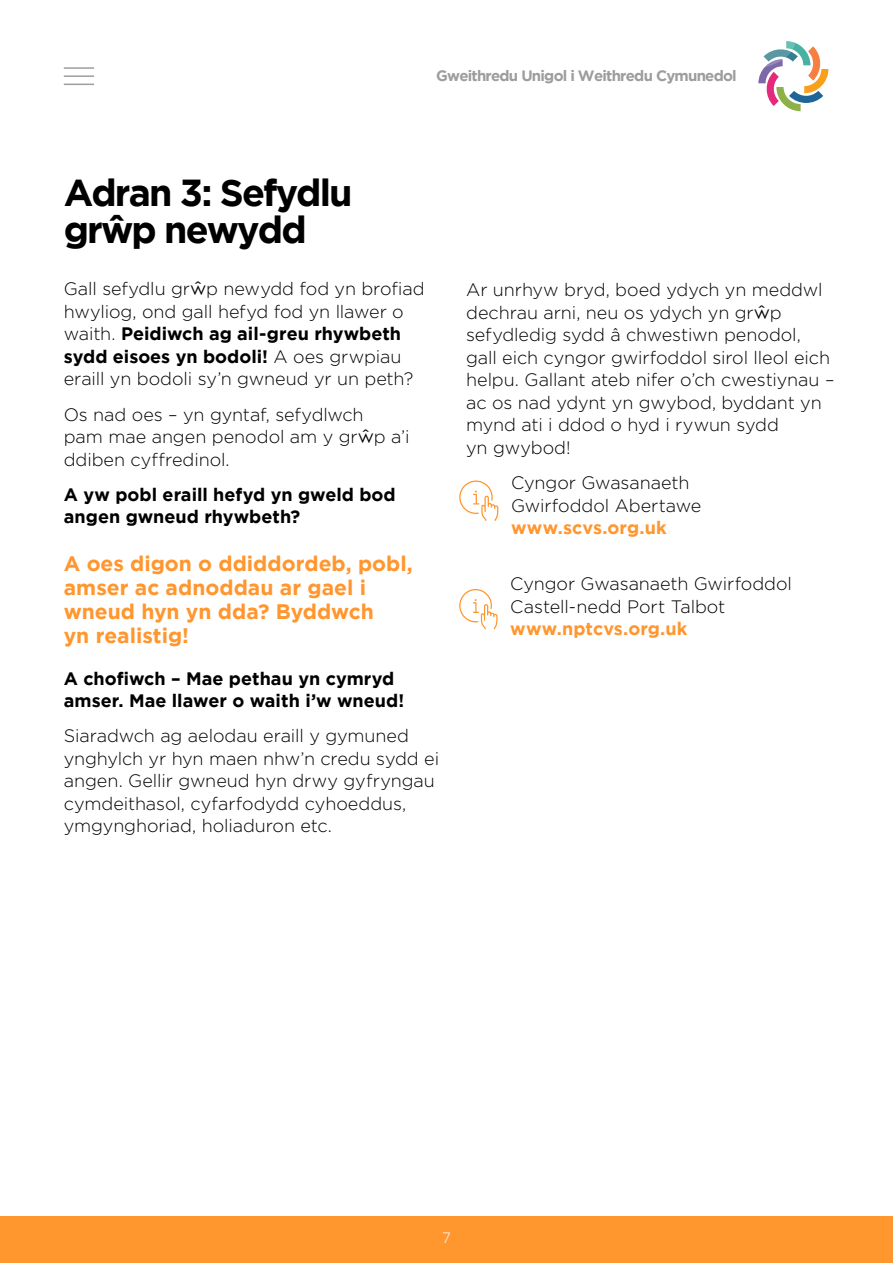
<style>
.page{position:relative;width:893px;height:1263px;background:#fff}
.page>*{position:absolute;margin:0;border:0;box-sizing:border-box;transform-origin:0 0}
.t1{font:700 37.5px/37.5px "Gotham";letter-spacing:-.05em;color:#000}
.Heading_3{font:700 21px/24px "Gotham";color:#ff962e}
.Body{font:300 18px/22.5px "Gotham";letter-spacing:-.005em;color:#000}
.Body-2{font:700 18px/22.5px "Gotham";color:#000}
.t2{font:700 15px "Gotham";letter-spacing:-.05em;color:#9d9d9c}
.t3{font:300 15px "Gotham";color:#fff}
.s1{font-family:"Century Gothic Pro";font-weight:400}
.s2{font-weight:700}
.s3{font-weight:700;color:#ff962e}
</style>
<div class="page">
<svg style="left:758px;top:41px;width:70px;height:70px"></svg>
<hr style="left:64px;top:67px;width:30px;height:2px;background:#9d9d9c">
<hr style="left:64px;top:75px;width:30px;height:2px;background:#9d9d9c">
<hr style="left:64px;top:84px;width:30px;height:1px;background:#9d9d9c">
<div style="left:0;top:1216px;width:893px;height:47px;background:#ff962e"></div>
<svg style="left:459px;top:589px;width:38px;height:40px"></svg>
<svg style="left:459px;top:480px;width:39px;height:41px"></svg>
<p class="t2" style="left:436px;top:67px;width:302px">Gweithredu Unigol i Weithredu Cymunedol</p>
<h1 class="t1" style="left:64px;top:173px;width:290px">Adran 3: Sefydlu grwp newydd</h1>
<p class="Body" style="left:64px;top:278px;width:362px">Gall sefydlu gr<span class="s1">ŵ</span>p newydd fod yn brofiad hwyliog, ond gall hefyd fod yn llawer o waith. <span class="s2">Peidiwch ag ail-greu rhywbeth sydd eisoes yn bodoli!</span> A oes grwpiau eraill yn bodoli sy’n gwneud yr un peth?</p>
<p class="Body" style="left:64px;top:403px;width:347px">Os nad oes – yn gyntaf, sefydlwch<br>pam mae angen penodol am y gr<span class="s1">ŵ</span>p a’i ddiben cyffredinol.</p>
<p class="Body-2" style="left:64px;top:483px;width:333px">A yw pobl eraill hefyd yn gweld bod angen gwneud rhywbeth?</p>
<p class="Heading_3" style="left:64px;top:551px;width:351px">A oes digon o ddiddordeb, pobl, amser ac adnoddau ar gael i wneud hyn yn dda? Byddwch<br>yn realistig!</p>
<p class="Body-2" style="left:64px;top:666px;width:342px">A chofiwch – Mae pethau yn cymryd amser. Mae llawer o waith i’w wneud!</p>
<p class="Body" style="left:64px;top:725px;width:377px">Siaradwch ag aelodau eraill y gymuned ynghylch yr hyn maen nhw’n credu sydd ei angen. Gellir gwneud hyn drwy gyfryngau cymdeithasol, cyfarfodydd cyhoeddus, ymgynghoriad, holiaduron etc.</p>
<h1 class="t1" style="left:107px;top:210px;width:20px">ˆ</h1>
<p class="Body" style="left:466px;top:279px;width:370px">Ar unrhyw bryd, boed ydych yn meddwl dechrau arni, neu os ydych yn gr<span class="s1">ŵ</span>p sefydledig sydd â chwestiwn penodol, gall eich cyngor gwirfoddol sirol lleol eich helpu. Gallant ateb nifer o’ch cwestiynau – ac os nad ydynt yn gwybod, byddant yn mynd ati i ddod o hyd i rywun sydd<br>yn gwybod!</p>
<p class="Body" style="left:511px;top:472px;width:192px">Cyngor Gwasanaeth<br>Gwirfoddol Abertawe <span class="s3">www.scvs.org.uk</span></p>
<p class="Body" style="left:510px;top:573px;width:283px">Cyngor Gwasanaeth Gwirfoddol<br>Castell-nedd Port Talbot <span class="s3">www.nptcvs.org.uk</span></p>
<p class="t3" style="left:442px;top:1229px;width:10px">7</p>
</div>
